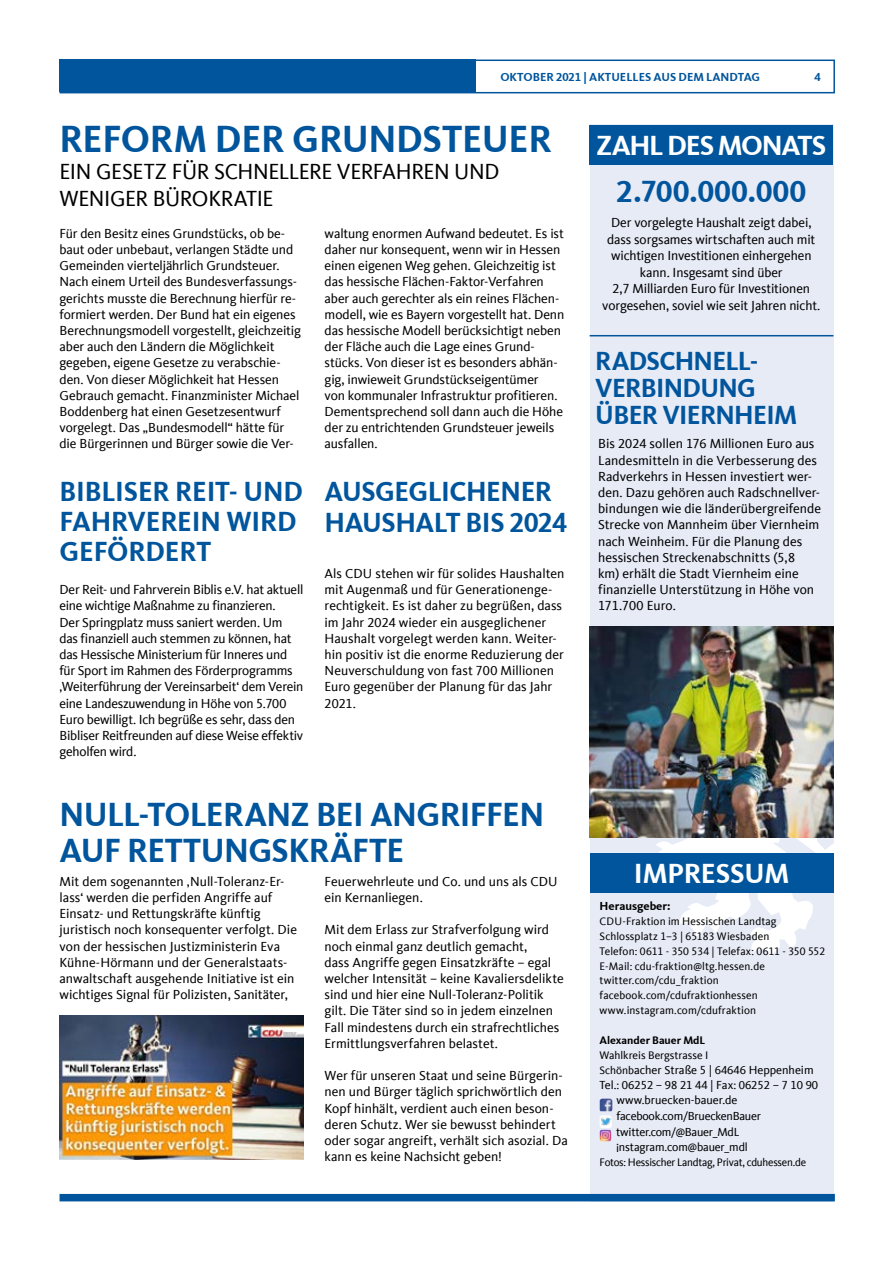
<style>
.page{position:relative;width:893px;height:1263px;background:#fff}
.page>*{position:absolute;margin:0;border:0;box-sizing:border-box;transform-origin:0 0}
.t1{font:700 39px "CDU Kievit Tab";letter-spacing:-.01em;color:#00559d}
.t2{font:700 34.5px/36px "CDU Kievit Tab";letter-spacing:-.015em;color:#00559d}
.t3{font:700 31.5px "CDU Kievit Tab";letter-spacing:.02em;color:#00559d}
.t4{font:700 28.5px/30px "CDU Kievit Tab";letter-spacing:-.01em;color:#00559d}
.t5{font:700 28.5px "CDU Kievit Tab";letter-spacing:-.03em;color:#fff}
.t6{font:700 28.5px "CDU Kievit Tab";letter-spacing:-.01em;color:#fff}
.t7{font:700 27px/27px "CDU Kievit Tab";letter-spacing:-.025em;color:#00559d}
.t8{font:22.5px/27px "CDU Kievit Tab";letter-spacing:-.02em;color:#000}
.t9{font:13.5px/16.2px "CDU Kievit Tab";letter-spacing:-.005em;color:#000}
.t10{font:12px "CDU Kievit Tab";letter-spacing:-.005em;color:#000}
.t11{font:700 12px "CDU Kievit Tab";color:#00559d}
.t12{font:700 12px "CDU Kievit Tab";color:#000}
.t13{font:11.25px/15px "CDU Kievit Tab";letter-spacing:.005em;color:#000}
.t14{font:11.25px "CDU Kievit Tab";letter-spacing:-.025em;color:#000}
.t15{font:700 11.25px "CDU Kievit Tab";color:#000}
.s1{font-size:11.25px}
</style>
<div class="page">
<div style="left:590px;top:124px;width:243px;height:1077px;background:#e7ebf6"></div>
<svg style="left:649px;top:756px;width:185px;height:201px"></svg>
<div style="left:590px;top:853px;width:243px;height:40px;background:#00559d"></div>
<svg style="left:600px;top:1098px;width:12px;height:44px"></svg>
<div style="left:60px;top:1194px;width:775px;height:7px;background:#00559d"></div>
<div style="left:60px;top:60px;width:775px;height:33px;border:2px solid #00559d"></div>
<div style="left:60px;top:60px;width:416px;height:32px;background:#00559d"></div>
<div style="left:589px;top:125px;width:244px;height:40px;background:#00559d"></div>
<img style="left:590px;top:627px;width:243px;height:210px">
<hr style="left:590px;top:335px;width:243px;height:1px;background:#00559d">
<img style="left:60px;top:1015px;width:243px;height:145px">
<p class="t11" style="left:500px;top:70px;width:261px">OKTOBER 2021 | AKTUELLES AUS DEM LANDTAG</p>
<p class="t11" style="left:814px;top:70px;width:8px">4</p>
<h1 class="t1" style="left:60px;top:116px;width:494px">REFORM DER GRUNDSTEUER</h1>
<h3 class="t8" style="left:60px;top:158px;width:441px">EIN GESETZ FÜR SCHNELLERE VERFAHREN UND<br>WENIGER BÜROKRATIE</h3>
<p class="t9" style="left:60px;top:225px;width:243px">Für den Besitz eines Grundstücks, ob be&shy;baut oder unbebaut, verlangen Städte und Gemeinden vierteljährlich Grundsteuer.<br>Nach einem Urteil des Bundesverfassungs&shy;gerichts musste die Berechnung hierfür re&shy;formiert werden. Der Bund hat ein eigenes Berechnungsmodell vorgestellt, gleichzeitig aber auch den Ländern die Möglichkeit gegeben, eigene Gesetze zu verabschie&shy;den. Von dieser Möglichkeit hat Hessen Gebrauch gemacht. Finanzminister Michael Boddenberg hat einen Gesetzesentwurf vorgelegt. Das „Bundesmodell“ hätte für die Bürgerinnen und Bürger sowie die Ver-</p>
<p class="t9" style="left:325px;top:225px;width:241px">waltung enormen Aufwand bedeutet. Es ist daher nur konsequent, wenn wir in Hessen einen eigenen Weg gehen. Gleichzeitig ist das hessische Flächen-Faktor-Verfahren aber auch gerechter als ein reines Flächen&shy;modell, wie es Bayern vorgestellt hat. Denn das hessische Modell berücksichtigt neben der Fläche auch die Lage eines Grund&shy;stücks. Von dieser ist es besonders abhän&shy;gig, inwieweit Grundstückseigentümer<br>von kommunaler Infrastruktur profitieren.<br>Dementsprechend soll dann auch die Höhe der zu entrichtenden Grundsteuer jeweils ausfallen.</p>
<h3 class="t4" style="left:60px;top:476px;width:245px">BIBLISER REIT- UND<br>FAHRVEREIN WIRD<br>GEFÖRDERT</h3>
<h3 class="t4" style="left:325px;top:475px;width:244px;line-height:31.5px">AUSGEGLICHENER<br>HAUSHALT BIS 2024</h3>
<p class="t9" style="left:325px;top:565px;width:241px">Als CDU stehen wir für solides Haushalten mit Augenmaß und für Generationenge&shy;rechtigkeit. Es ist daher zu begrüßen, dass im Jahr 2024 wieder ein ausgeglichener Haushalt vorgelegt werden kann. Weiter&shy;hin positiv ist die enorme Reduzierung der Neuverschuldung von fast 700 Millionen Euro gegenüber der Planung für das Jahr 2021.</p>
<p class="t9" style="left:60px;top:582px;width:245px">Der Reit- und Fahrverein Biblis e.V. hat aktuell eine wichtige Maßnahme zu finanzieren.<br>Der Springplatz muss saniert werden. Um das finanziell auch stemmen zu können, hat das Hessische Ministerium für Inneres und für Sport im Rahmen des Förderprogramms ‚Weiterführung der Vereinsarbeit‘ dem Verein eine Landeszuwendung in Höhe von 5.700<br>Euro bewilligt. Ich begrüße es sehr, dass den Bibliser Reitfreunden auf diese Weise effektiv geholfen wird.</p>
<h2 class="t2" style="left:60px;top:796px;width:486px">NULL-TOLERANZ BEI ANGRIFFEN<br>AUF RETTUNGSKRÄFTE</h2>
<p class="t9" style="left:60px;top:873px;width:239px">Mit dem sogenannten ‚Null-Toleranz-Er&shy;lass‘ werden die perfiden Angriffe auf Einsatz- und Rettungskräfte künftig juristisch noch konsequenter verfolgt. Die von der hessischen Justizministerin Eva Kühne-Hörmann und der Generalstaats&shy;anwaltschaft ausgehende Initiative ist ein wichtiges Signal für Polizisten, Sanitäter,</p>
<p class="t9" style="left:325px;top:873px;width:234px">Feuerwehrleute und Co. und uns als CDU ein Kernanliegen.</p>
<p class="t9" style="left:325px;top:922px;width:241px">Mit dem Erlass zur Strafverfolgung wird noch einmal ganz deutlich gemacht,<br>dass Angriffe gegen Einsatzkräfte – egal welcher Intensität – keine Kavaliersdelikte sind und hier eine Null-Toleranz-Politik gilt. Die Täter sind so in jedem einzelnen Fall mindestens durch ein strafrechtliches Ermittlungsverfahren belastet.</p>
<p class="t9" style="left:325px;top:1068px;width:245px">Wer für unseren Staat und seine Bürgerin&shy;nen und Bürger täglich sprichwörtlich den Kopf hinhält, verdient auch einen beson&shy;deren Schutz. Wer sie bewusst behindert oder sogar angreift, verhält sich asozial. Da kann es keine Nachsicht geben!</p>
<h3 class="t5" style="left:596px;top:128px;width:232px">ZAHL DES MONATS</h3>
<h3 class="t3" style="left:616px;top:173px;width:191px">2.700.000.000</h3>
<p class="t9" style="left:602px;top:215px;width:220px;text-align:center">Der vorgelegte Haushalt zeigt dabei, dass sorgsames wirtschaften auch mit wichtigen Investitionen einhergehen kann. Insgesamt sind über<br>2,7 Milliarden Euro für Investitionen vorgesehen, soviel wie seit Jahren nicht.</p>
<h3 class="t7" style="left:595px;top:347px;width:203px">RADSCHNELL-<br>VERBINDUNG<br>ÜBER VIERNHEIM</h3>
<p class="t9" style="left:598px;top:436px;width:225px">Bis 2024 sollen 176 Millionen Euro aus Landesmitteln in die Verbesserung des Radverkehrs in Hessen investiert wer&shy;den. Dazu gehören auch Radschnellver&shy;bindungen wie die länderübergreifende Strecke von Mannheim über Viernheim nach Weinheim. Für die Planung des hessischen Streckenabschnitts (5,8<br>km) erhält die Stadt Viernheim eine finanzielle Unterstützung in Höhe von 171.700 Euro.</p>
<h3 class="t6" style="left:634px;top:857px;width:157px">IMPRESSUM</h3>
<p class="t12" style="left:600px;top:899px;width:73px">Herausgeber:</p>
<p class="t13" style="left:600px;top:913px;width:227px">CDU-Fraktion im Hessischen Landtag Schlossplatz 1–3 | 65183 Wiesbaden<br>Telefon: 0611 - 350 534 | Telefax: 0611 - 350 552<br>E-Mail: cdu-fraktion@ltg.hessen.de twitter.com/cdu_fraktion facebook.com/cdufraktionhessen www.instagram.com/cdufraktion</p>
<p class="t15" style="left:600px;top:1034px;width:107px">Alexander Bauer MdL</p>
<p class="t13" style="left:600px;top:1048px;width:110px">Wahlkreis Bergstrasse I</p>
<p class="t10" style="left:600px;top:1063px;width:216px"><span class="s1">Schönb</span>acher Straße 5 | 64646 Heppenheim</p>
<p class="t10" style="left:600px;top:1078px;width:220px">Tel.: 06252 – 98 21 44 | Fax: 06252 – 7 10 90</p>
<p class="t10" style="left:617px;top:1093px;width:122px">www.bruecken-bauer.de</p>
<p class="t10" style="left:617px;top:1109px;width:146px">facebook.com/BrueckenBauer</p>
<p class="t10" style="left:616px;top:1125px;width:125px">twitter.com/@Bauer_MdL</p>
<p class="t10" style="left:616px;top:1141px;width:133px">instagram.com@bauer_mdl</p>
<p class="t14" style="left:600px;top:1156px;width:208px">Fotos: Hessischer Landtag, Privat, cduhessen.de</p>
</div>
